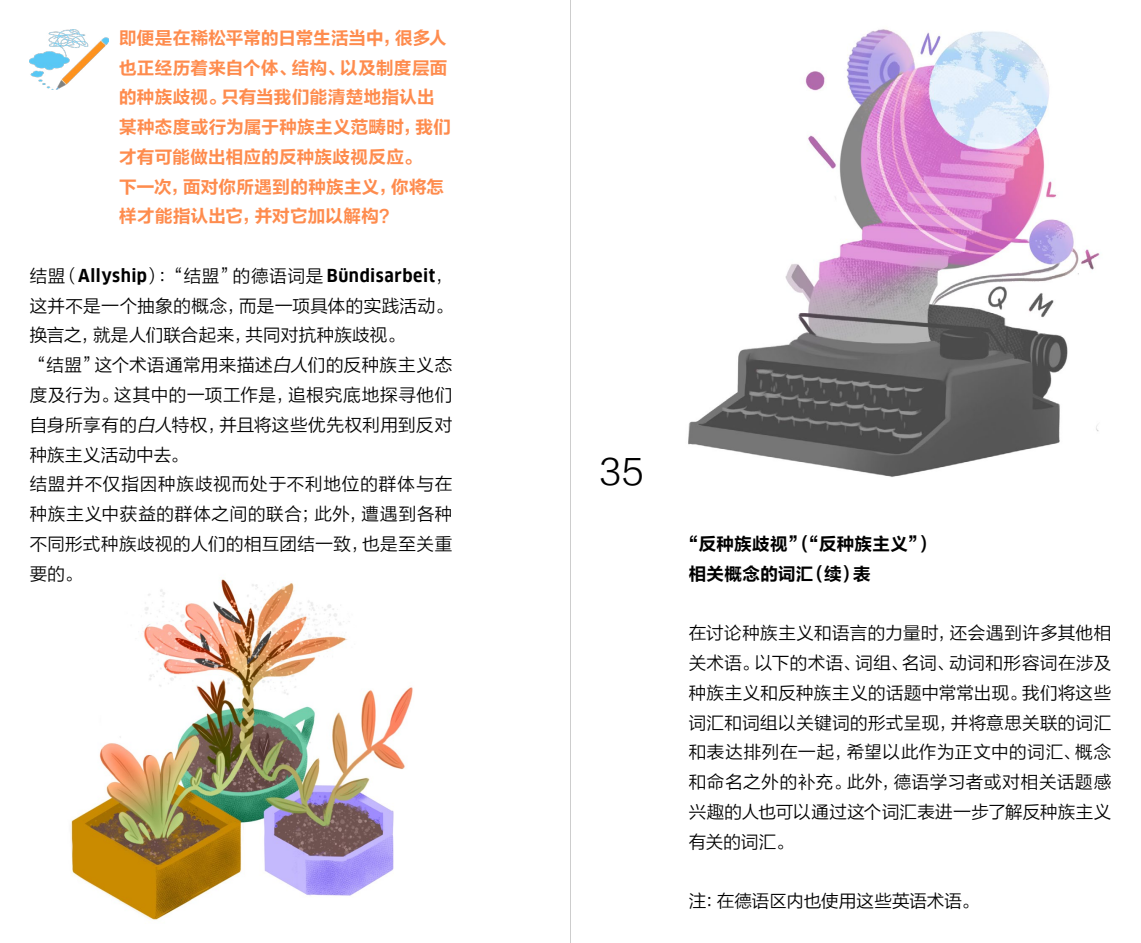
<style>
.page{position:relative;width:1141px;height:943px;background:#fff}
.page>*{position:absolute;margin:0;border:0;box-sizing:border-box;transform-origin:0 0}
.t1{font:35px "FZLTXIHJW GB1 0";color:#000}
.t2{font:17.5px/29.8px "FZLTXIHJW GB1 0";letter-spacing:.03em;color:#000}
.t3{font:17.5px/29.8px "FZLTCHJW GB1 0";letter-spacing:.02em;color:#fe8c4e}
.t4{font:700 17.5px "Goethe FF Clan";letter-spacing:.03em;color:#000}
.t5{font:17.5px/29.8px "FZLTCHJW GB1 0";letter-spacing:.02em;color:#000}
.t6{font:17.5px "FZLTXIHJW GB1 0";color:#000}
.s1{font-family:"FZLTXIHJW GB1 0";font-weight:400}
.s2{font-style:italic}
</style>
<div class="page">
<img style="left:71px;top:579px;width:342px;height:341px">
<hr style="left:570px;top:0;width:1px;height:943px;background:#000">
<img style="left:688px;top:29px;width:412px;height:448px">
<img style="left:30px;top:29px;width:78px;height:61px">
<p class="t3" style="left:119px;top:24px;width:334px">即便是在稀松平常的日常生活当中，很多人也正经历着来自个体、结构、以及制度层面的种族歧视。只有当我们能清楚地指认出某种态度或行为属于种族主义范畴时，我们才有可能做出相应的反种族歧视反应。<br>下一次，面对你所遇到的种族主义，你将怎样才能指认出它，并对它加以解构？</p>
<p class="t4" style="left:30px;top:265px;width:424px"><span class="s1">结盟（</span>Allyship<span class="s1">）：“结盟”的德语词是</span> Bündisarbeit<span class="s1">，</span></p>
<p class="t2" style="left:30px;top:291px;width:424px">这并不是一个抽象的概念，而是一项具体的实践活动。换言之，就是人们联合起来，共同对抗种族歧视。<br>“结盟”这个术语通常用来描述<span class="s2">白人</span>们的反种族主义态度及行为。这其中的一项工作是，追根究底地探寻他们自身所享有的<span class="s2">白人</span>特权，并且将这些优先权利用到反对种族主义活动中去。<br>结盟并不仅指因种族歧视而处于不利地位的群体与在种族主义中获益的群体之间的联合；此外，遭遇到各种不同形式种族歧视的人们的相互团结一致，也是至关重要的。</p>
<h1 class="t1" style="left:600px;top:453px;width:45px">35</h1>
<p class="t5" style="left:689px;top:530px;width:246px;text-indent:-6px">“反种族歧视”（“反种族主义”）相关概念的词汇（续）表</p>
<p class="t2" style="left:689px;top:619px;width:424px;text-align:justify">在讨论种族主义和语言的力量时，还会遇到许多其他相关术语。以下的术语、词组、名词、动词和形容词在涉及种族主义和反种族主义的话题中常常出现。我们将这些词汇和词组以关键词的形式呈现，并将意思关联的词汇和表达排列在一起，希望以此作为正文中的词汇、概念和命名之外的补充。此外，德语学习者或对相关话题感兴趣的人也可以通过这个词汇表进一步了解反种族主义有关的词汇。</p>
<p class="t6" style="left:689px;top:891px;width:291px">注：在德语区内也使用这些英语术语。</p>
</div>
